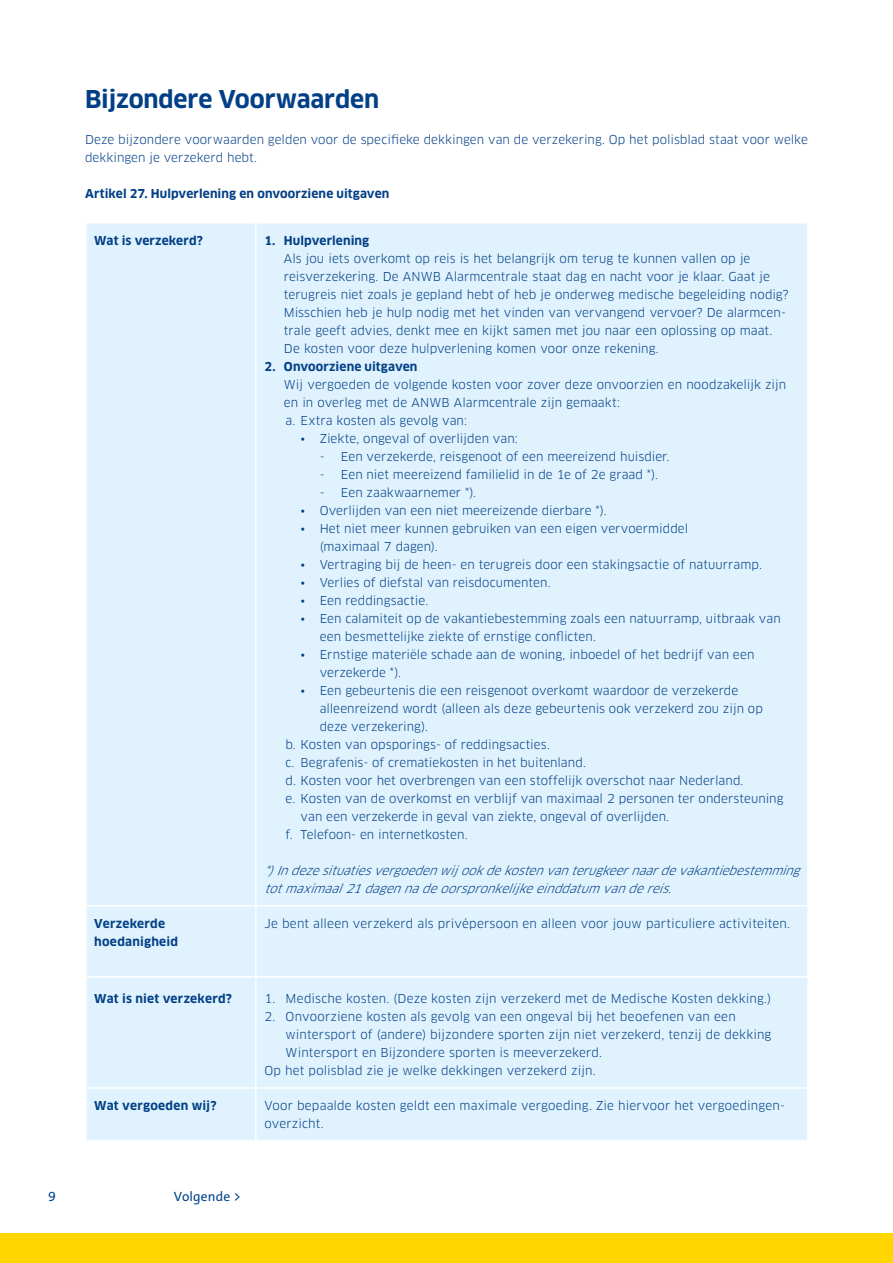
<style>
.page{position:relative;width:893px;height:1263px;background:#fff}
.page>*{position:absolute;margin:0;border:0;box-sizing:border-box;transform-origin:0 0}
.t1{font:700 24px "Clan Pro";letter-spacing:-.005em;color:#023f86}
.t2{font:13.5px "The Sans C4 s";letter-spacing:.01em;color:#00448a}
.t3{font:12px/18px "Clan Pro";letter-spacing:.005em;color:#023f86}
.t4{font:700 12px/18px "Clan Pro";letter-spacing:.01em;color:#023f86}
.t5{font:italic 12px/18px "Clan Pro";color:#023f86}
</style>
<div class="page">
<div style="left:0;top:1233px;width:893px;height:30px;background:#ffd500"></div>
<div style="left:87px;top:224px;width:720px;height:916px;background:#dff2fd"></div>
<hr style="left:255px;top:224px;width:2px;height:681px;background:#fff">
<hr style="left:85px;top:905px;width:171px;height:1px;background:#fff">
<hr style="left:256px;top:905px;width:553px;height:1px;background:#fff">
<hr style="left:255px;top:906px;width:2px;height:70px;background:#fff">
<hr style="left:85px;top:976px;width:171px;height:1px;background:#fff">
<hr style="left:256px;top:976px;width:553px;height:1px;background:#fff">
<hr style="left:255px;top:977px;width:2px;height:110px;background:#fff">
<hr style="left:85px;top:1087px;width:171px;height:2px;background:#fff">
<hr style="left:256px;top:1087px;width:553px;height:2px;background:#fff">
<hr style="left:255px;top:1089px;width:2px;height:51px;background:#fff">
<h1 class="t1" style="left:85px;top:85px;width:296px">Bijzondere Voorwaarden</h1>
<p class="t3" style="left:85px;top:131px;width:724px">Deze bijzondere voorwaarden gelden voor de specifieke dekkingen van de verzekering. Op het polisblad staat voor welke dekkingen je verzekerd hebt.</p>
<p class="t4" style="left:85px;top:185px;width:306px">Artikel 27. Hulpverlening en onvoorziene uitgaven</p>
<p class="t4" style="left:94px;top:232px;width:110px">Wat is verzekerd?</p>
<p class="t4" style="left:264px;top:232px;width:106px">1. Hulpverlening</p>
<p class="t3" style="left:284px;top:250px;width:506px">Als jou iets overkomt op reis is het belangrijk om terug te kunnen vallen op je reisverzekering. De ANWB Alarmcentrale staat dag en nacht voor je klaar. Gaat je terugreis niet zoals je gepland hebt of heb je onderweg medische begeleiding nodig?<br>Misschien heb je hulp nodig met het vinden van vervangend vervoer? De alarmcen&shy;trale geeft advies, denkt mee en kijkt samen met jou naar een oplossing op maat.<br>De kosten voor deze hulpverlening komen voor onze rekening.</p>
<p class="t4" style="left:264px;top:358px;width:155px">2. Onvoorziene uitgaven</p>
<p class="t3" style="left:284px;top:376px;width:504px">Wij vergoeden de volgende kosten voor zover deze onvoorzien en noodzakelijk zijn en in overleg met de ANWB Alarmcentrale zijn gemaakt:<br>a. Extra kosten als gevolg van:</p>
<p class="t3" style="left:301px;top:430px;width:219px">• Ziekte, ongeval of overlijden van:</p>
<p class="t3" style="left:320px;top:448px;width:351px">- Een verzekerde, reisgenoot of een meereizend huisdier.</p>
<p class="t3" style="left:320px;top:466px;width:340px">- Een niet meereizend familielid in de 1e of 2e graad *).</p>
<p class="t3" style="left:320px;top:484px;width:158px">- Een zaakwaarnemer *).</p>
<p class="t3" style="left:301px;top:502px;width:308px">• Overlijden van een niet meereizende dierbare *).</p>
<p class="t3" style="left:320px;top:520px;width:370px;text-indent:-19px">• Het niet meer kunnen gebruiken van een eigen vervoermiddel (maximaal 7 dagen).</p>
<p class="t3" style="left:301px;top:556px;width:463px">• Vertraging bij de heen- en terugreis door een stakingsactie of natuurramp.</p>
<p class="t3" style="left:301px;top:574px;width:252px">• Verlies of diefstal van reisdocumenten.</p>
<p class="t3" style="left:301px;top:592px;width:129px">• Een reddingsactie.</p>
<p class="t3" style="left:320px;top:610px;width:463px;text-indent:-19px">• Een calamiteit op de vakantiebestemming zoals een natuurramp, uitbraak van een besmettelijke ziekte of ernstige conflicten.</p>
<p class="t3" style="left:320px;top:646px;width:436px;text-indent:-19px">• Ernstige materiële schade aan de woning, inboedel of het bedrijf van een verzekerde *).</p>
<p class="t3" style="left:301px;top:682px;width:439px">• Een gebeurtenis die een reisgenoot overkomt waardoor de verzekerde</p>
<p class="t3" style="left:320px;top:700px;width:445px">alleenreizend wordt (alleen als deze gebeurtenis ook verzekerd zou zijn op</p>
<p class="t3" style="left:320px;top:718px;width:110px">deze verzekering).</p>
<p class="t3" style="left:285px;top:736px;width:266px">b. Kosten van opsporings- of reddingsacties.</p>
<p class="t3" style="left:285px;top:754px;width:302px">c. Begrafenis- of crematiekosten in het buitenland.</p>
<p class="t3" style="left:285px;top:772px;width:460px">d. Kosten voor het overbrengen van een stoffelijk overschot naar Nederland.</p>
<p class="t3" style="left:285px;top:790px;width:500px">e. Kosten van de overkomst en verblijf van maximaal 2 personen ter ondersteuning</p>
<p class="t3" style="left:301px;top:808px;width:370px">van een verzekerde in geval van ziekte, ongeval of overlijden.</p>
<p class="t3" style="left:285px;top:826px;width:184px">f. Telefoon- en internetkosten.</p>
<p class="t5" style="left:264px;top:862px;width:542px">*)Indezesituatiesvergoedenwijookdekostenvanterugkeernaardevakantiebestemming totmaximaal21dagennadeoorspronkelijkeeinddatum vandereis.</p>
<p class="t4" style="left:94px;top:915px;width:85px">Verzekerde hoedanigheid</p>
<p class="t3" style="left:264px;top:914px;width:527px">Je bent alleen verzekerd als privépersoon en alleen voor jouw particuliere activiteiten.</p>
<p class="t4" style="left:94px;top:990px;width:139px">Wat is niet verzekerd?</p>
<p class="t3" style="left:264px;top:990px;width:508px">1. Medische kosten. (Deze kosten zijn verzekerd met de Medische Kosten dekking.)</p>
<p class="t3" style="left:264px;top:1008px;width:473px">2. Onvoorziene kosten als gevolg van een ongeval bij het beoefenen van een</p>
<p class="t3" style="left:286px;top:1026px;width:487px">wintersport of (andere) bijzondere sporten zijn niet verzekerd, tenzij de dekking</p>
<p class="t3" style="left:286px;top:1044px;width:318px">Wintersport en Bijzondere sporten is meeverzekerd.</p>
<p class="t3" style="left:264px;top:1062px;width:333px">Op het polisblad zie je welke dekkingen verzekerd zijn.</p>
<p class="t4" style="left:94px;top:1097px;width:124px">Wat vergoeden wij?</p>
<p class="t3" style="left:264px;top:1097px;width:522px">Voor bepaalde kosten geldt een maximale vergoeding. Zie hiervoor het vergoedingen&shy;overzicht.</p>
<p class="t2" style="left:48px;top:1187px;width:9px">9</p>
<p class="t2" style="left:174px;top:1187px;width:69px">Volgende &gt;</p>
</div>
